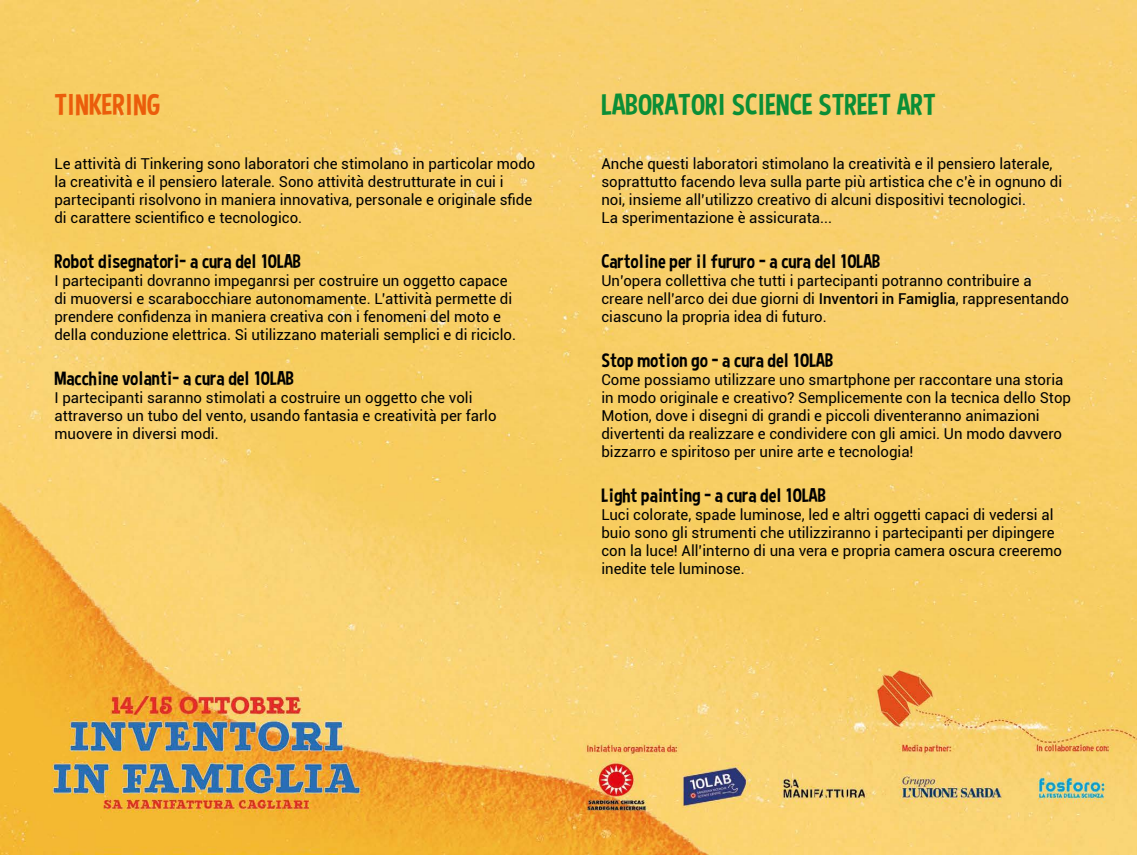
<style>
.page{position:relative;width:1137px;height:855px;background:#fff}
.page>*{position:absolute;margin:0;border:0;box-sizing:border-box;transform-origin:0 0}
.t1{font:30px "Curse Casual";color:#0b8e36}
.t2{font:30px "Curse Casual";color:#eb5d0b}
.t3{font:19.5px "Curse Casual";color:#000}
.t4{font:15px/18px "Roboto";color:#000}
.s1{font-weight:500}
</style>
<div class="page">
<img style="left:0;top:0;width:1137px;height:855px">
<h1 class="t2" style="left:54px;top:88px;width:107px">TINKERING</h1>
<p class="t4" style="left:54px;top:154px;width:482px">Le attività di Tinkering sono laboratori che stimolano in particolar modo la creatività e il pensiero laterale. Sono attività destrutturate in cui i partecipanti risolvono in maniera innovativa, personale e originale sfide di carattere scientifico e tecnologico.</p>
<h2 class="t3" style="left:54px;top:250px;width:248px">Robot disegnatori- a cura del 10LAB</h2>
<p class="t4" style="left:54px;top:271px;width:463px">I partecipanti dovranno impeganrsi per costruire un oggetto capace di muoversi e scarabocchiare autonomamente. L’attività permette di prendere confidenza in maniera creativa con i fenomeni del moto e della conduzione elettrica. Si utilizzano materiali semplici e di riciclo.</p>
<h2 class="t3" style="left:54px;top:367px;width:241px">Macchine volanti- a cura del 10LAB</h2>
<p class="t4" style="left:54px;top:388px;width:443px">I partecipanti saranno stimolati a costruire un oggetto che voli attraverso un tubo del vento, usando fantasia e creatività per farlo muovere in diversi modi.</p>
<h1 class="t1" style="left:601px;top:88px;width:336px">LABORATORI SCIENCE STREET ART</h1>
<p class="t4" style="left:601px;top:154px;width:462px">Anche questi laboratori stimolano la creatività e il pensiero laterale, soprattutto facendo leva sulla parte più artistica che c’è in ognuno di noi, insieme all’utilizzo creativo di alcuni dispositivi tecnologici.<br>La sperimentazione è assicurata...</p>
<h2 class="t3" style="left:601px;top:250px;width:280px">Cartoline per il fururo - a cura del 10LAB</h2>
<p class="t4" style="left:601px;top:271px;width:469px">Un’opera collettiva che tutti i partecipanti potranno contribuire a creare nell’arco dei due giorni di <span class="s1">Inventori in Famiglia</span>, rappresentando ciascuno la propria idea di futuro.</p>
<h2 class="t3" style="left:601px;top:349px;width:233px">Stop motion go - a cura del 10LAB</h2>
<p class="t4" style="left:601px;top:370px;width:471px">Come possiamo utilizzare uno smartphone per raccontare una storia in modo originale e creativo? Semplicemente con la tecnica dello Stop Motion, dove i disegni di grandi e piccoli diventeranno animazioni divertenti da realizzare e condividere con gli amici. Un modo davvero bizzarro e spiritoso per unire arte e tecnologia!</p>
<h2 class="t3" style="left:601px;top:484px;width:226px">Light painting - a cura del 10LAB</h2>
<p class="t4" style="left:601px;top:505px;width:462px">Luci colorate, spade luminose, led e altri oggetti capaci di vedersi al buio sono gli strumenti che utilizziranno i partecipanti per dipingere con la luce! All’interno di una vera e propria camera oscura creeremo inedite tele luminose.</p>
</div>
